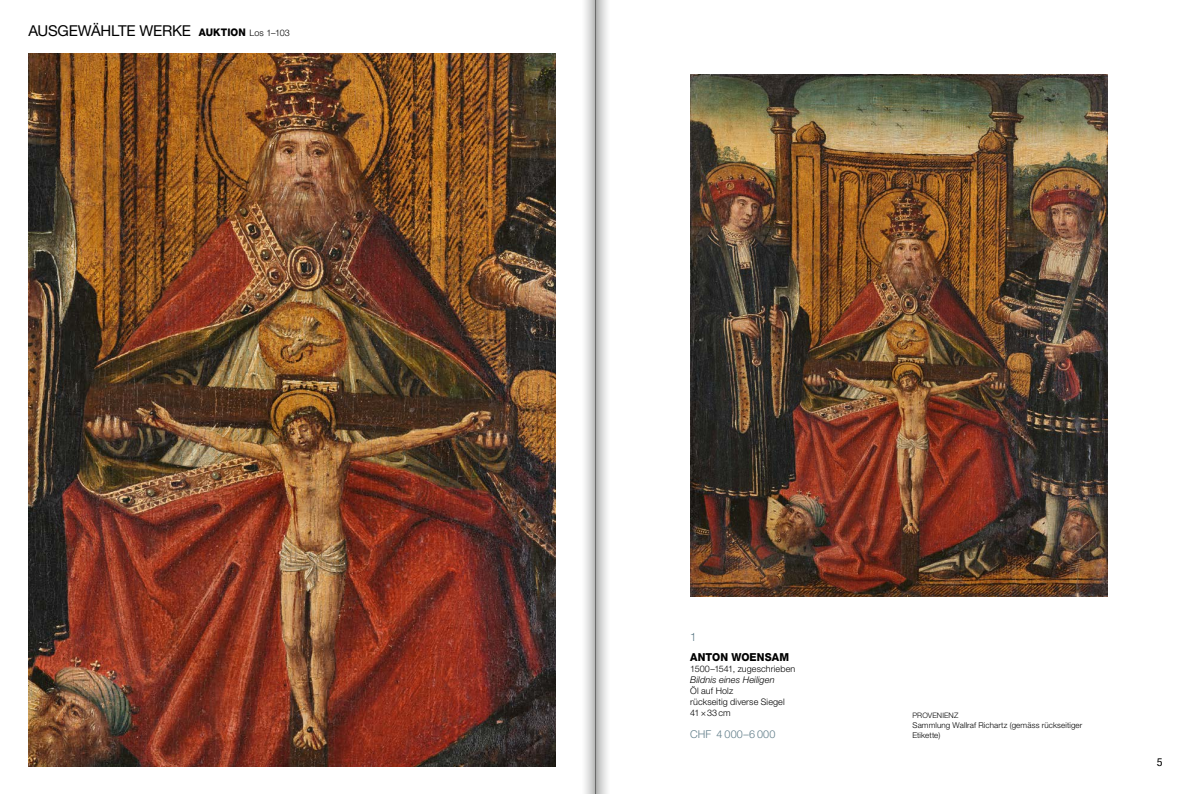
<style>
.page{position:relative;width:1191px;height:794px;background:#fff}
.page>*{position:absolute;margin:0;border:0;box-sizing:border-box;transform-origin:0 0}
.t1{font:15px "Helvetica Neue LT Std";letter-spacing:-.015em;color:#000}
.t2{font:300 11.5px "Helvetica Neue LT Std";color:#5e7b87}
.t3{font:800 11px "Helvetica Neue LT Std";letter-spacing:.01em;color:#000;scale:.95 1}
.t4{font:condensed 11px "Helvetica Neue LT Std";color:#000;scale:1.1 1}
.t5{font:300 10.8px "Helvetica Neue LT Std";letter-spacing:.02em;color:#5e7b87}
.t6{font:italic 300 9.2px "Helvetica Neue LT Std";letter-spacing:.01em;color:#000}
.t7{font:300 9px/11px "Helvetica Neue LT Std";letter-spacing:.01em;color:#000}
.t8{font:300 8px/10px "Helvetica Neue LT Std";letter-spacing:.015em;color:#000}
.t9{font:300 7.5px "Helvetica Neue LT Std";letter-spacing:.01em;color:#000}
.s1{font-weight:800;font-size:10.5px}
.s2{font-weight:300;font-size:9px}
</style>
<div class="page">
<img style="left:690px;top:74px;width:417px;height:523px">
<img style="left:28px;top:54px;width:528px;height:712px">
<svg style="left:585px;top:0;width:10px;height:794px"></svg>
<svg style="left:595px;top:0;width:12px;height:794px"></svg>
<h1 class="t1" style="left:28px;top:22px;width:263px">AUSGEWÄHLTE WERKE <span class="s1">AUKTION</span> <span class="s2">Los 1–103</span></h1>
<p class="t2" style="left:690px;top:630px;width:8px">1</p>
<p class="t3" style="left:690px;top:651px;width:106px">ANTON WOENSAM</p>
<p class="t7" style="left:690px;top:663px;width:107px">1500–1541, zugeschrieben</p>
<p class="t6" style="left:690px;top:674px;width:86px">Bildnis eines Heiligen</p>
<p class="t7" style="left:690px;top:685px;width:96px">Öl auf Holz<br>rückseitig diverse Siegel<br>41×33cm</p>
<p class="t5" style="left:690px;top:728px;width:87px">CHF 4 000–6 000</p>
<p class="t9" style="left:912px;top:711px;width:47px">PROVENIENZ</p>
<p class="t8" style="left:912px;top:720px;width:171px">Sammlung Wallraf Richartz (gemäss rückseitiger<br>Etikette)</p>
<p class="t4" style="left:1156px;top:756px;width:7px">5</p>
</div>
